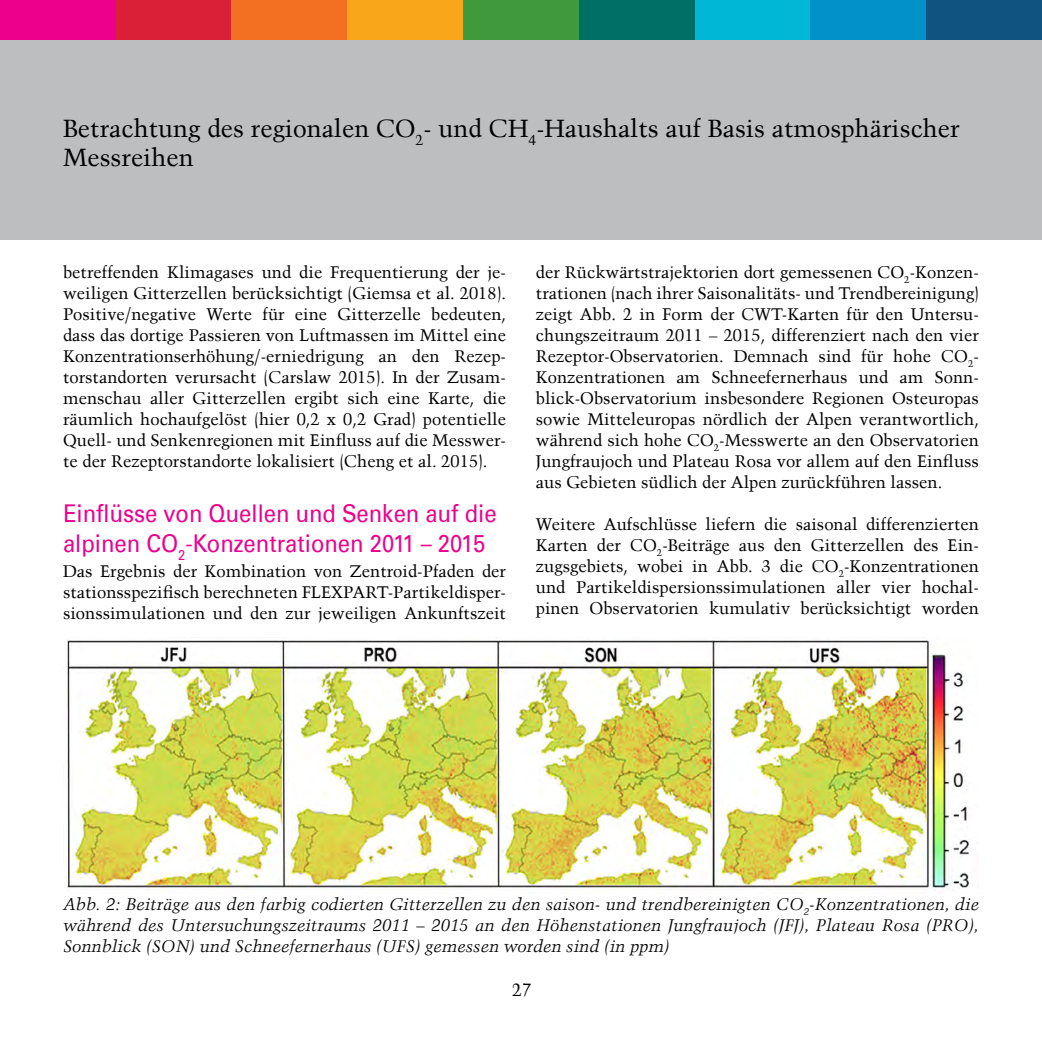
<style>
.page{position:relative;width:1042px;height:1042px;background:#fff}
.page>*{position:absolute;margin:0;border:0;box-sizing:border-box;transform-origin:0 0}
.t1{font:24.5px/29.4px "Trump Mediaeval LT";color:#000}
.t2{font:24.5px/29.4px "Univers Com 55 Roman";color:#ec008c;scale:.9 1}
.t3{font:17.5px "Trump Mediaeval LT";color:#000}
.t4{font:16.62px/21px "Trump Mediaeval LT";color:#000;text-align:justify}
.t5{font:italic 16.62px/21px "Trump Mediaeval LT";color:#000;text-align:justify}
</style>
<div class="page">
<div style="left:0;top:0;width:1042px;height:240px;background:#bcbec0"></div>
<div style="left:0;top:0;width:116px;height:40px;background:#ec008c"></div>
<div style="left:116px;top:0;width:115px;height:40px;background:#da2037"></div>
<div style="left:231px;top:0;width:116px;height:40px;background:#f36f21"></div>
<div style="left:347px;top:0;width:116px;height:40px;background:#faa61a"></div>
<div style="left:463px;top:0;width:116px;height:40px;background:#409a3c"></div>
<div style="left:579px;top:0;width:115px;height:40px;background:#007064"></div>
<div style="left:694px;top:0;width:116px;height:40px;background:#00b8d6"></div>
<div style="left:810px;top:0;width:116px;height:40px;background:#0092c8"></div>
<div style="left:926px;top:0;width:116px;height:40px;background:#105380"></div>
<img style="left:63px;top:637px;width:910px;height:254px">
<h1 class="t1" style="left:63px;top:113px;width:898px">Betrachtung des regionalen CO<sub>2</sub>- und CH<sub>4</sub>-Haushalts auf Basis atmosphärischer<br>Messreihen</h1>
<p class="t4" style="left:63px;top:261px;width:445px">betreffenden Klimagases und die Frequentierung der je&shy;weiligen Gitterzellen berücksichtigt (Giemsa et al. 2018).<br>Positive/negative Werte für eine Gitterzelle bedeuten, dass das dortige Passieren von Luftmassen im Mittel eine Konzentrationserhöhung/-erniedrigung an den Rezep&shy;torstandorten verursacht (Carslaw 2015). In der Zusam&shy;menschau aller Gitterzellen ergibt sich eine Karte, die räumlich hochaufgelöst (hier 0,2 x 0,2 Grad) potentielle Quell- und Senkenregionen mit Einfluss auf die Messwer&shy;te der Rezeptorstandorte lokalisiert (Cheng et al. 2015).</p>
<h1 class="t2" style="left:63px;top:499px;width:483px">Einflüsse von Quellen und Senken auf die alpinen CO<sub>2</sub>-Konzentrationen 2011 – 2015</h1>
<p class="t4" style="left:63px;top:561px;width:444px">Das Ergebnis der Kombination von Zentroid-Pfaden der stationsspezifisch berechneten FLEXPART-Partikeldisper&shy;sionssimulationen und den zur jeweiligen Ankunftszeit</p>
<p class="t4" style="left:536px;top:261px;width:445px">der Rückwärtstrajektorien dort gemessenen CO<sub>2</sub>-Konzen&shy;trationen (nach ihrer Saisonalitäts- und Trendbereinigung) zeigt Abb. 2 in Form der CWT-Karten für den Untersu&shy;chungszeitraum 2011 – 2015, differenziert nach den vier Rezeptor-Observatorien. Demnach sind für hohe CO<sub>2</sub>- Konzentrationen am Schneefernerhaus und am Sonn&shy;blick-Observatorium insbesondere Regionen Osteuropas sowie Mitteleuropas nördlich der Alpen verantwortlich, während sich hohe CO<sub>2</sub>-Messwerte an den Observatorien Jungfraujoch und Plateau Rosa vor allem auf den Einfluss aus Gebieten südlich der Alpen zurückführen lassen.</p>
<p class="t4" style="left:536px;top:513px;width:445px">Weitere Aufschlüsse liefern die saisonal differenzierten Karten der CO<sub>2</sub>-Beiträge aus den Gitterzellen des Ein&shy;zugsgebiets, wobei in Abb. 3 die CO<sub>2</sub>-Konzentrationen und Partikeldispersionssimulationen aller vier hochal&shy;pinen Observatorien kumulativ berücksichtigt worden</p>
<p class="t5" style="left:63px;top:893px;width:917px">Abb. 2: Beiträge aus den farbig codierten Gitterzellen zu den saison- und trendbereinigten CO<sub>2</sub>-Konzentrationen, die während des Untersuchungszeitraums 2011 – 2015 an den Höhenstationen Jungfraujoch (JFJ), Plateau Rosa (PRO), Sonnblick (SON) und Schneefernerhaus (UFS) gemessen worden sind (in ppm)</p>
<p class="t3" style="left:512px;top:979px;width:21px">27</p>
</div>
